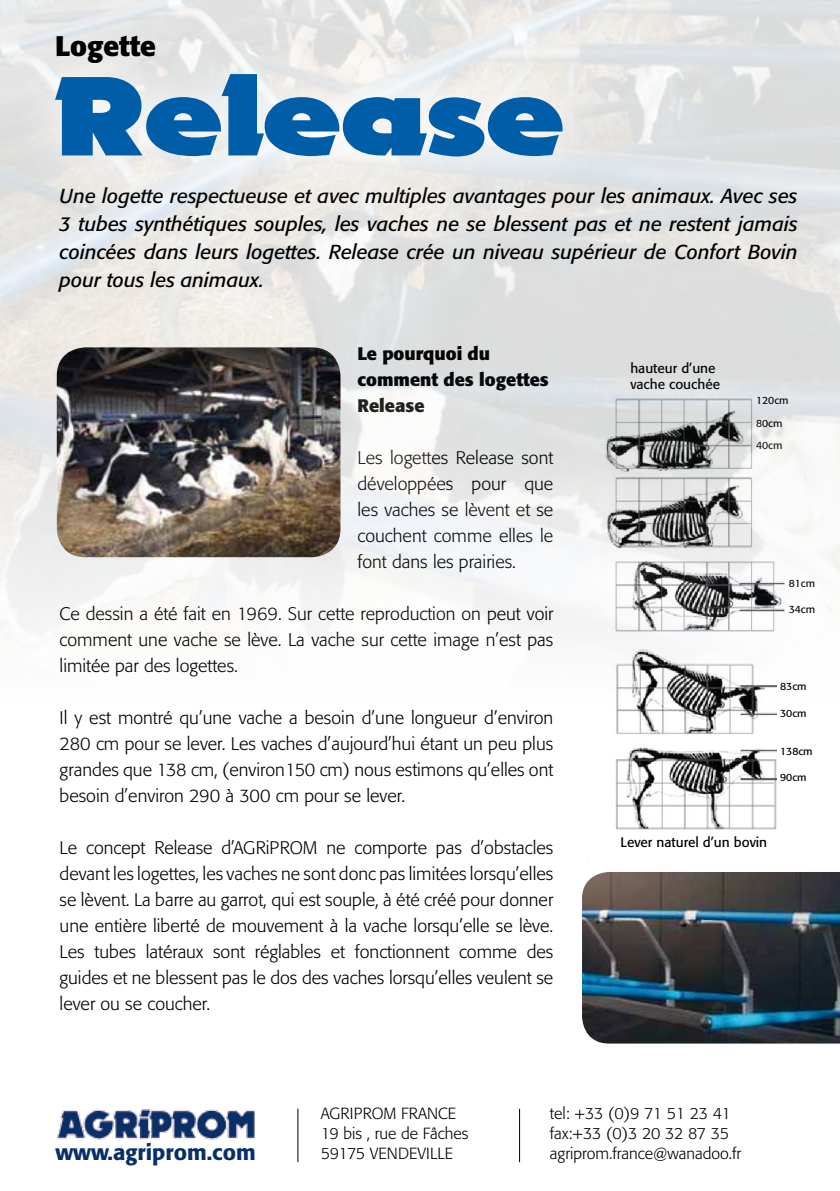
<style>
.page{position:relative;width:840px;height:1191px;background:#fff}
.page>*{position:absolute;margin:0;border:0;box-sizing:border-box;transform-origin:0 0}
.t1{font:700 28px "Formata";color:#000}
.t2{font:500 22px "Formata";color:#082f67}
.t3{font:italic 20px/28px "Formata";color:#000;text-align:justify}
.t4{font:300 18px/26px "Formata";color:#000;text-align:justify}
.t5{font:700 18px/26px "Formata";color:#000}
.t6{font:300 16px/20px "Formata";color:#000}
.t7{font:300 16px/20px "Formata";letter-spacing:-.02em;color:#000}
.t8{font:13.6px/16.2px "Formata";color:#000}
.t9{font:10.4px/22.4px "Formata";color:#000}
</style>
<div class="page">
<img style="left:615px;top:705px;width:194px;height:125px">
<div style="left:776px;top:644px;width:31px;height:87px;background:#fff"></div>
<div style="left:776px;top:740px;width:31px;height:56px;background:#fff"></div>
<img style="left:0;top:0;width:839px;height:705px">
<svg style="left:7px;top:23px;width:604px;height:185px;background:#e7e8e7"></svg>
<svg style="left:55px;top:74px;width:507px;height:82px;background:#659bc5"></svg>
<img style="left:57px;top:347px;width:283px;height:210px">
<img style="left:582px;top:872px;width:257px;height:171px">
<img style="left:57px;top:1109px;width:198px;height:31px">
<hr style="left:297px;top:1108px;width:1px;height:54px;background:#000">
<hr style="left:519px;top:1108px;width:1px;height:54px;background:#000">
<h1 class="t1" style="left:55px;top:28px;width:102px">Logette</h1>
<p class="t3" style="left:60px;top:182px;width:739px">Une logette respectueuse et avec multiples avantages pour les animaux. Avec ses 3 tubes synthétiques souples, les vaches ne se blessent pas et ne restent jamais coincées dans leurs logettes. Release crée un niveau supérieur de Confort Bovin pour tous les animaux.</p>
<p class="t5" style="left:357px;top:341px;width:193px">Le pourquoi du comment des logettes<br>Release</p>
<p class="t4" style="left:357px;top:445px;width:197px">Les logettes Release sont développées pour que les vaches se lèvent et se couchent comme elles le font dans les prairies.</p>
<p class="t4" style="left:60px;top:601px;width:495px">Ce dessin a été fait en 1969. Sur cette reproduction on peut voir comment une vache se lève. La vache sur cette image n’est pas limitée par des logettes.</p>
<p class="t4" style="left:60px;top:705px;width:495px">Il y est montré qu’une vache a besoin d’une longueur d’environ 280 cm pour se lever. Les vaches d’aujourd’hui étant un peu plus grandes que 138 cm, (environ150 cm) nous estimons qu’elles ont besoin d’environ 290 à 300 cm pour se lever.</p>
<p class="t4" style="left:60px;top:835px;width:495px">Le concept Release d’AGRiPROM ne comporte pas d’obstacles devant les logettes, les vaches ne sont donc pas limitées lorsqu’elles se lèvent. La barre au garrot, qui est souple, à été créé pour donner une entière liberté de mouvement à la vache lorsqu’elle se lève.<br>Les tubes latéraux sont réglables et fonctionnent comme des guides et ne blessent pas le dos des vaches lorsqu’elles veulent se lever ou se coucher.</p>
<p class="t8" style="left:630px;top:360px;width:91px">hauteur d’une vache couchée</p>
<p class="t9" style="left:755px;top:389px;width:34px">120cm<br>80cm<br>40cm</p>
<p class="t9" style="left:788px;top:572px;width:28px">81cm</p>
<p class="t9" style="left:788px;top:598px;width:28px">34cm</p>
<p class="t9" style="left:779px;top:675px;width:28px">83cm</p>
<p class="t9" style="left:779px;top:701px;width:28px">30cm</p>
<p class="t9" style="left:779px;top:740px;width:34px">138cm</p>
<p class="t9" style="left:779px;top:766px;width:28px">90cm</p>
<p class="t8" style="left:620px;top:833px;width:148px">Lever naturel d’un bovin</p>
<p class="t6" style="left:320px;top:1103px;width:149px">AGRIPROM FRANCE<br>19 bis , rue de Fâches<br>59175 VENDEVILLE</p>
<p class="t7" style="left:549px;top:1103px;width:183px">tel: +33 (0)9 71 51 23 41 fax:+33 (0)3 20 32 87 35</p>
<p class="t2" style="left:55px;top:1139px;width:202px">www.agriprom.com</p>
<p class="t6" style="left:549px;top:1143px;width:193px">agriprom.france@wanadoo.fr</p>
</div>
